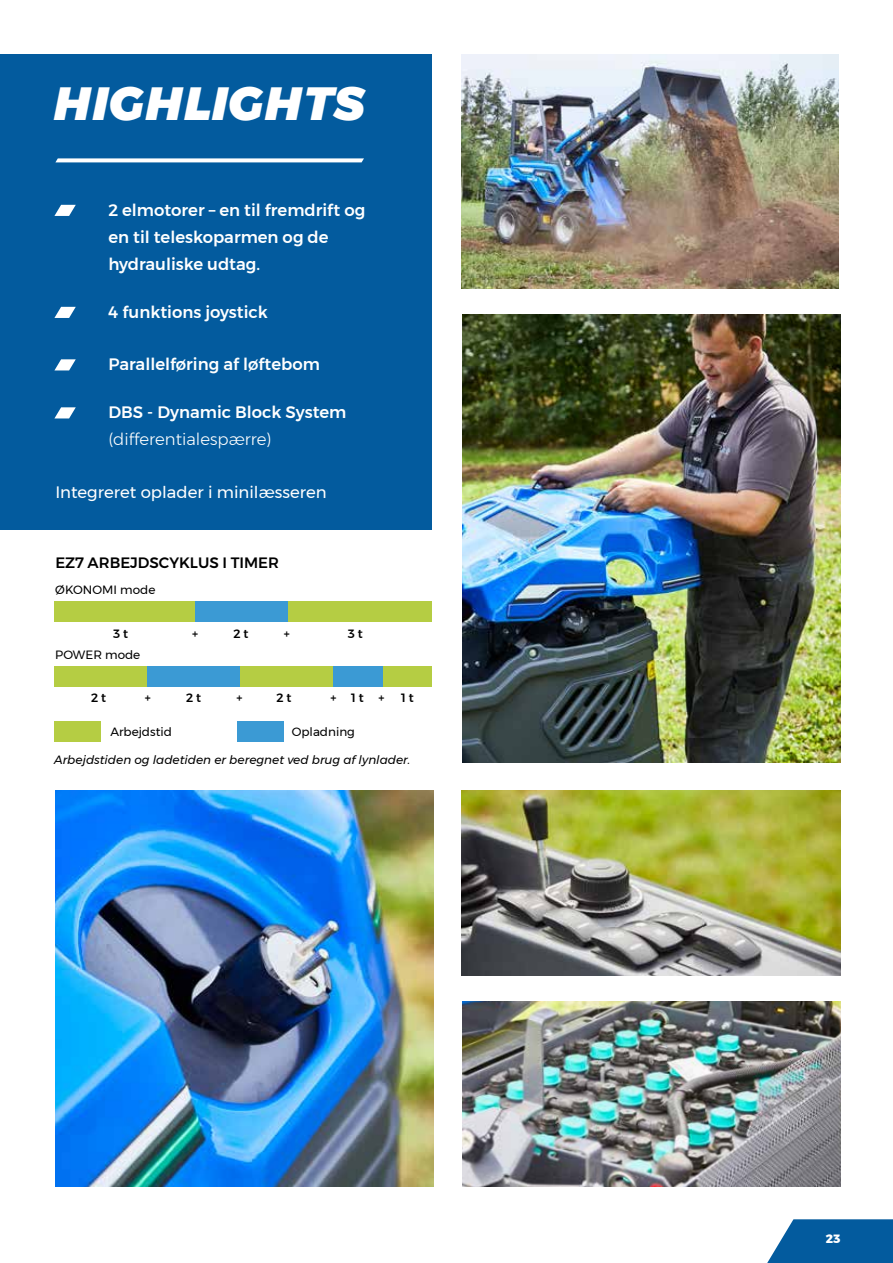
<style>
.page{position:relative;width:893px;height:1263px;background:#fff}
.page>*{position:absolute;margin:0;border:0;box-sizing:border-box;transform-origin:0 0}
.t1{font:italic 900 46.5px "Montserrat";letter-spacing:.01em;color:#fff}
.t2{font:500 16.5px/27px "Montserrat";color:#fff}
.t3{font:16.5px "Montserrat";color:#fff}
.t4{font:300 16.5px "Montserrat";color:#fff}
.t5{font:500 15px "Montserrat";color:#000}
.t6{font:italic 12px "Montserrat";color:#000}
.t7{font:12px "Montserrat";color:#000}
.t8{font:500 12px "Montserrat";color:#000}
.t9{font:800 12px "Montserrat";color:#fff}
</style>
<div class="page">
<svg style="left:767px;top:1219px;width:126px;height:44px;background:#1f6da8"></svg>
<div style="left:0;top:54px;width:432px;height:475px;background:#035b9e"></div>
<svg style="left:54px;top:205px;width:22px;height:11px"></svg>
<svg style="left:54px;top:307px;width:22px;height:11px"></svg>
<svg style="left:54px;top:359px;width:22px;height:11px"></svg>
<svg style="left:54px;top:407px;width:22px;height:11px"></svg>
<svg style="left:55px;top:158px;width:309px;height:4px"></svg>
<img style="left:461px;top:790px;width:379px;height:185px">
<img style="left:461px;top:54px;width:378px;height:235px">
<img style="left:463px;top:1002px;width:377px;height:184px">
<img style="left:55px;top:790px;width:378px;height:396px">
<img style="left:463px;top:315px;width:377px;height:448px">
<div style="left:54px;top:602px;width:141px;height:20px;background:#b5cd43"></div>
<div style="left:54px;top:666px;width:93px;height:20px;background:#b5cd43"></div>
<div style="left:54px;top:721px;width:47px;height:20px;background:#b5cd43"></div>
<div style="left:237px;top:721px;width:47px;height:20px;background:#3b9ad4"></div>
<div style="left:147px;top:666px;width:94px;height:20px;background:#3b9ad4"></div>
<div style="left:240px;top:666px;width:94px;height:20px;background:#b5cd43"></div>
<div style="left:333px;top:666px;width:50px;height:20px;background:#3b9ad4"></div>
<div style="left:383px;top:666px;width:49px;height:20px;background:#b5cd43"></div>
<div style="left:287px;top:602px;width:145px;height:20px;background:#b5cd43"></div>
<div style="left:195px;top:602px;width:92px;height:20px;background:#3b9ad4"></div>
<h1 class="t1" style="left:52px;top:65px;width:314px">HIGHLIGHTS</h1>
<p class="t2" style="left:108px;top:196px;width:258px">2 elmotorer – en til fremdrift og en til teleskoparmen og de hydrauliske udtag.</p>
<p class="t2" style="left:108px;top:298px;width:161px">4 funktions joystick</p>
<p class="t2" style="left:108px;top:351px;width:213px">Parallelføring af løftebom</p>
<p class="t2" style="left:108px;top:399px;width:240px">DBS - Dynamic Block System</p>
<p class="t4" style="left:108px;top:427px;width:165px">(differentialespærre)</p>
<p class="t3" style="left:55px;top:480px;width:273px">Integreret oplader i minilæsseren</p>
<p class="t5" style="left:55px;top:550px;width:225px">EZ7 ARBEJDSCYKLUS I TIMER</p>
<p class="t7" style="left:55px;top:580px;width:102px">ØKONOMI mode</p>
<p class="t8" style="left:192px;top:624px;width:8px">+</p>
<p class="t8" style="left:233px;top:624px;width:16px">2 t</p>
<p class="t8" style="left:284px;top:624px;width:8px">+</p>
<p class="t8" style="left:113px;top:624px;width:17px">3 t</p>
<p class="t8" style="left:348px;top:624px;width:17px">3 t</p>
<p class="t7" style="left:55px;top:645px;width:87px">POWER mode</p>
<p class="t8" style="left:91px;top:688px;width:16px">2 t</p>
<p class="t8" style="left:276px;top:688px;width:16px">2 t</p>
<p class="t8" style="left:401px;top:688px;width:14px">1 t</p>
<p class="t8" style="left:145px;top:688px;width:8px">+</p>
<p class="t8" style="left:186px;top:688px;width:16px">2 t</p>
<p class="t8" style="left:236px;top:688px;width:8px">+</p>
<p class="t8" style="left:331px;top:688px;width:55px">+ 1 t +</p>
<p class="t7" style="left:110px;top:722px;width:63px">Arbejdstid</p>
<p class="t7" style="left:292px;top:722px;width:65px">Opladning</p>
<p class="t6" style="left:54px;top:750px;width:358px">Arbejdstiden og ladetiden er beregnet ved brug af lynlader.</p>
<p class="t9" style="left:826px;top:1229px;width:16px">23</p>
</div>
